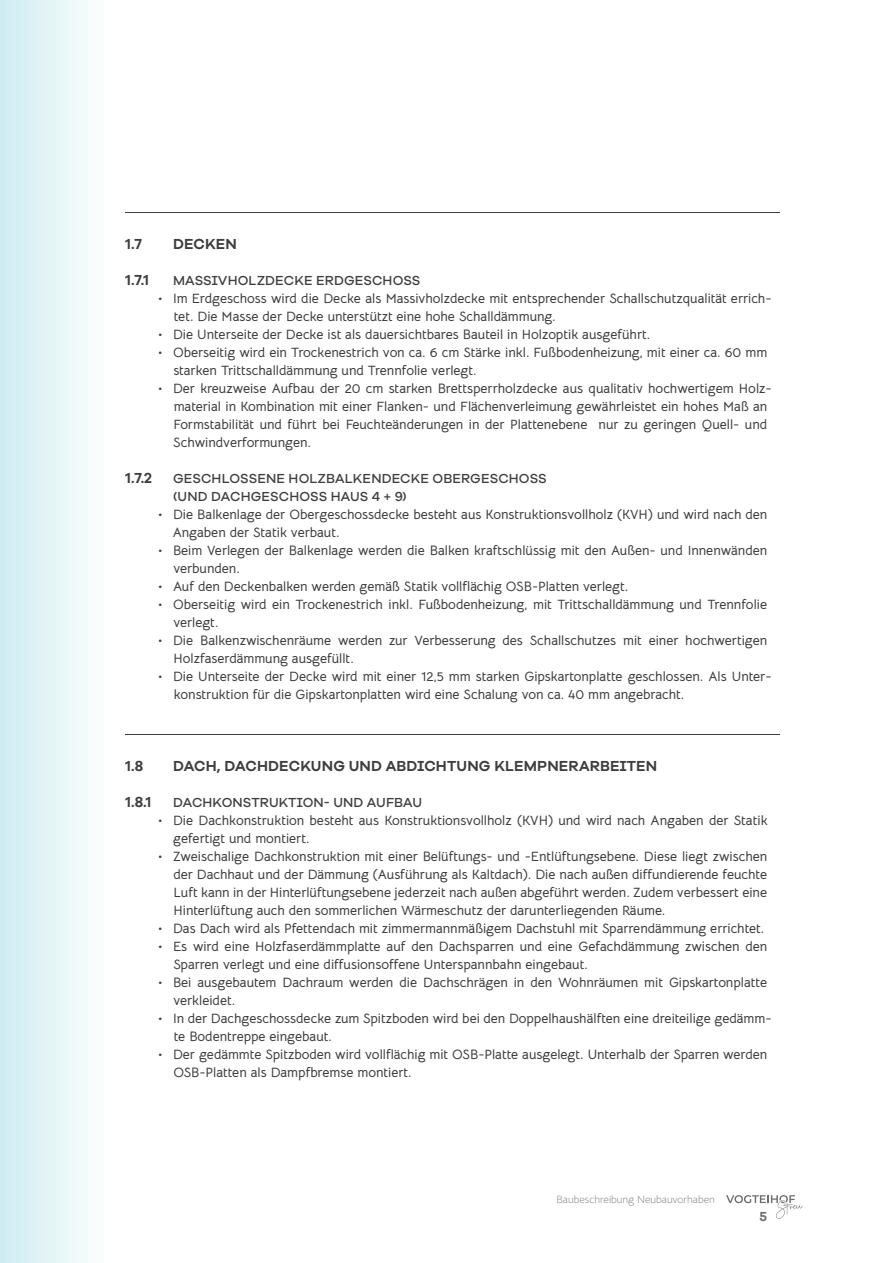
<style>
.page{position:relative;width:893px;height:1263px;background:#fff}
.page>*{position:absolute;margin:0;border:0;box-sizing:border-box;transform-origin:0 0}
.t1{font:600 15px "Galano Grotesque Alt";letter-spacing:.01em;color:#3e3e3f}
.t2{font:700 13.5px/18px "Bellota Text";color:#3e3e3f}
.t3{font:500 13.5px/18px "Galano Grotesque Alt";letter-spacing:.01em;color:#3e3e3f}
.t4{font:600 13.5px "Galano Grotesque Alt";color:#6c6d70}
.t5{font:300 10.5px "Bellota Text";color:#6c6d70}
</style>
<div class="page">
<svg style="left:0;top:0;width:88px;height:1263px"></svg>
<svg style="left:726px;top:1195px;width:77px;height:24px"></svg>
<hr style="left:125px;top:212px;width:655px;height:1px;background:#3e3e3f">
<hr style="left:125px;top:734px;width:655px;height:1px;background:#3e3e3f">
<p class="t1" style="left:126px;top:234px;width:18px">1.7</p>
<p class="t1" style="left:173px;top:234px;width:65px">DECKEN</p>
<p class="t1" style="left:126px;top:270px;width:25px">1.7.1</p>
<p class="t3" style="left:173px;top:271px;width:249px">MASSIVHOLZDECKE ERDGESCHOSS</p>
<p class="t2" style="left:174px;top:288px;width:599px;text-indent:-16px">• Im Erdgeschoss wird die Decke als Massivholzdecke mit entsprechender Schallschutzqualität errich&shy;tet. Die Masse der Decke unterstützt eine hohe Schalldämmung.</p>
<p class="t2" style="left:158px;top:324px;width:494px">• Die Unterseite der Decke ist als dauersichtbares Bauteil in Holzoptik ausgeführt.</p>
<p class="t2" style="left:173px;top:342px;width:595px;text-indent:-15px">• Oberseitig wird ein Trockenestrich von ca. 6 cm Stärke inkl. Fußbodenheizung, mit einer ca. 60 mm starken Trittschalldämmung und Trennfolie verlegt.</p>
<p class="t2" style="left:173px;top:378px;width:600px;text-indent:-15px">• Der kreuzweise Aufbau der 20 cm starken Brettsperrholzdecke aus qualitativ hochwertigem Holz&shy;material in Kombination mit einer Flanken- und Flächenverleimung gewährleistet ein hohes Maß an Formstabilität und führt bei Feuchteänderungen in der Plattenebene nur zu geringen Quell- und Schwindverformungen.</p>
<p class="t1" style="left:126px;top:468px;width:28px">1.7.2</p>
<p class="t3" style="left:173px;top:469px;width:375px">GESCHLOSSENE HOLZBALKENDECKE OBERGESCHOSS (UND DACHGESCHOSS HAUS 4 + 9)</p>
<p class="t2" style="left:173px;top:504px;width:596px;text-indent:-15px">• Die Balkenlage der Obergeschossdecke besteht aus Konstruktionsvollholz (KVH) und wird nach den<br>Angaben der Statik verbaut.</p>
<p class="t2" style="left:173px;top:540px;width:595px;text-indent:-15px">• Beim Verlegen der Balkenlage werden die Balken kraftschlüssig mit den Außen- und Innenwänden verbunden.</p>
<p class="t2" style="left:158px;top:576px;width:472px">• Auf den Deckenbalken werden gemäß Statik vollflächig OSB-Platten verlegt.</p>
<p class="t2" style="left:173px;top:594px;width:595px;text-indent:-15px">• Oberseitig wird ein Trockenestrich inkl. Fußbodenheizung, mit Trittschalldämmung und Trennfolie verlegt.</p>
<p class="t2" style="left:173px;top:630px;width:595px;text-indent:-15px">• Die Balkenzwischenräume werden zur Verbesserung des Schallschutzes mit einer hochwertigen<br>Holzfaserdämmung ausgefüllt.</p>
<p class="t2" style="left:174px;top:666px;width:599px;text-indent:-16px">• Die Unterseite der Decke wird mit einer 12,5 mm starken Gipskartonplatte geschlossen. Als Unter&shy;konstruktion für die Gipskartonplatten wird eine Schalung von ca. 40 mm angebracht.</p>
<p class="t1" style="left:126px;top:756px;width:19px">1.8</p>
<p class="t1" style="left:173px;top:756px;width:486px">DACH, DACHDECKUNG UND ABDICHTUNG KLEMPNERARBEITEN</p>
<p class="t1" style="left:126px;top:792px;width:27px">1.8.1</p>
<p class="t3" style="left:173px;top:793px;width:251px">DACHKONSTRUKTION- UND AUFBAU</p>
<p class="t2" style="left:173px;top:810px;width:596px;text-indent:-15px">• Die Dachkonstruktion besteht aus Konstruktionsvollholz (KVH) und wird nach Angaben der Statik gefertigt und montiert.</p>
<p class="t2" style="left:173px;top:846px;width:595px;text-align:justify;text-indent:-15px">• Zweischalige Dachkonstruktion mit einer Belüftungs- und -Entlüftungsebene. Diese liegt zwischen der Dachhaut und der Dämmung (Ausführung als Kaltdach). Die nach außen diffundierende feuchte Luft kann in der Hinterlüftungsebene jederzeit nach außen abgeführt werden. Zudem verbessert eine Hinterlüftung auch den sommerlichen Wärmeschutz der darunterliegenden Räume.</p>
<p class="t2" style="left:158px;top:918px;width:608px">• Das Dach wird als Pfettendach mit zimmermannmäßigem Dachstuhl mit Sparrendämmung errichtet.</p>
<p class="t2" style="left:173px;top:936px;width:595px;text-indent:-15px">• Es wird eine Holzfaserdämmplatte auf den Dachsparren und eine Gefachdämmung zwischen den<br>Sparren verlegt und eine diffusionsoffene Unterspannbahn eingebaut.</p>
<p class="t2" style="left:173px;top:972px;width:595px;text-indent:-15px">• Bei ausgebautem Dachraum werden die Dachschrägen in den Wohnräumen mit Gipskartonplatte verkleidet.</p>
<p class="t2" style="left:174px;top:1008px;width:599px;text-indent:-16px">• In der Dachgeschossdecke zum Spitzboden wird bei den Doppelhaushälften eine dreiteilige gedämm&shy;te Bodentreppe eingebaut.</p>
<p class="t2" style="left:173px;top:1044px;width:595px;text-indent:-15px">• Der gedämmte Spitzboden wird vollflächig mit OSB-Platte ausgelegt. Unterhalb der Sparren werden<br>OSB-Platten als Dampfbremse montiert.</p>
<p class="t5" style="left:556px;top:1191px;width:160px">Baubeschreibung Neubauvorhaben</p>
<p class="t4" style="left:760px;top:1208px;width:9px">5</p>
</div>
